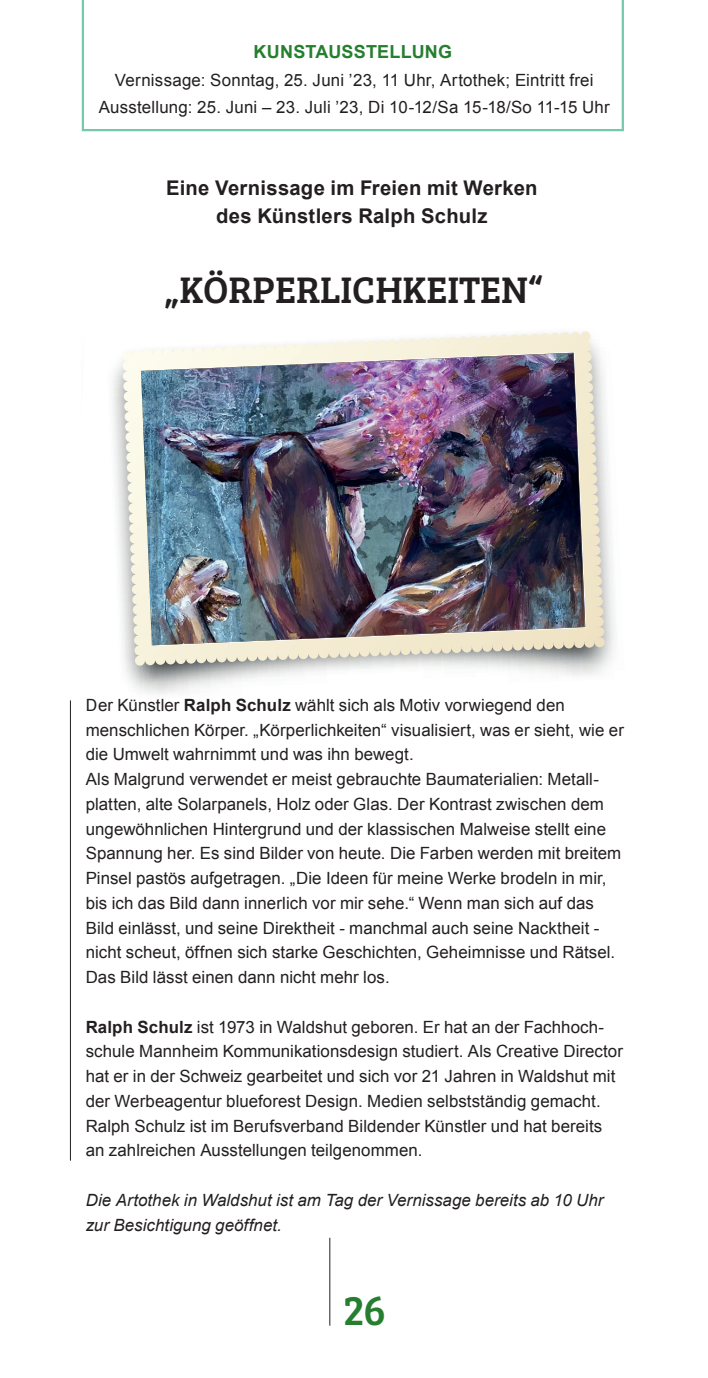
<style>
.page{position:relative;width:708px;height:1378px;background:#fff}
.page>*{position:absolute;margin:0;border:0;box-sizing:border-box;transform-origin:0 0}
.t1{font:42.75px "Bree Serif";color:#257f2f}
.t2{font:38.25px "Bree Serif";color:#231f20}
.t3{font:700 20.25px "Arial";letter-spacing:.01em;color:#231f20}
.t4{font:700 18px "Arial";letter-spacing:.01em;color:#257f2f}
.t5{font:16.88px/24.8px "Arial";letter-spacing:.005em;color:#231f20}
.t6{font:italic 16.88px/24.8px "Arial";letter-spacing:.005em;color:#231f20}
.s1{font-weight:700}
</style>
<div class="page">
<svg style="left:82px;top:0;width:542px;height:131px"></svg>
<svg style="left:112px;top:331px;width:497px;height:363px"></svg>
<svg style="left:132px;top:331px;width:453px;height:24px"></svg>
<img style="left:141px;top:353px;width:444px;height:292px">
<hr style="left:70px;top:700px;width:1px;height:460px;background:#231f20">
<hr style="left:329px;top:1237px;width:1px;height:88px;background:#231f20">
<p class="t4" style="left:254px;top:40px;width:200px">KUNSTAUSSTELLUNG</p>
<p class="t5" style="left:115px;top:68px;width:480px">Vernissage: Sonntag, 25. Juni ’23, 11 Uhr, Artothek; Eintritt frei</p>
<p class="t5" style="left:99px;top:95px;width:513px">Ausstellung: 25. Juni – 23. Juli ’23, Di 10-12/Sa 15-18/So 11-15 Uhr</p>
<p class="t3" style="left:166px;top:174px;width:373px">Eine Vernissage im Freien mit Werken</p>
<p class="t3" style="left:216px;top:202px;width:273px">des Künstlers Ralph Schulz</p>
<p class="t2" style="left:164px;top:261px;width:380px">„KÖRPERLICHKEITEN“</p>
<p class="t5" style="left:86px;top:693px;width:540px">Der Künstler <span class="s1">Ralph Schulz</span> wählt sich als Motiv vorwiegend den menschlichen Körper. „Körperlichkeiten“ visualisiert, was er sieht, wie er die Umwelt wahrnimmt und was ihn bewegt.</p>
<p class="t5" style="left:86px;top:767px;width:537px">Als Malgrund verwendet er meist gebrauchte Baumaterialien: Metall&shy;platten, alte Solarpanels, Holz oder Glas. Der Kontrast zwischen dem ungewöhnlichen Hintergrund und der klassischen Malweise stellt eine Spannung her. Es sind Bilder von heute. Die Farben werden mit breitem Pinsel pastös aufgetragen. „Die Ideen für meine Werke brodeln in mir, bis ich das Bild dann innerlich vor mir sehe.“ Wenn man sich auf das Bild einlässt, und seine Direktheit - manchmal auch seine Nacktheit - nicht scheut, öffnen sich starke Geschichten, Geheimnisse und Rätsel.<br>Das Bild lässt einen dann nicht mehr los.</p>
<p class="t5" style="left:86px;top:1014px;width:539px"><span class="s1">Ralph Schulz</span> ist 1973 in Waldshut geboren. Er hat an der Fachhoch&shy;schule Mannheim Kommunikationsdesign studiert. Als Creative Director hat er in der Schweiz gearbeitet und sich vor 21 Jahren in Waldshut mit der Werbeagentur blueforest Design. Medien selbstständig gemacht.<br>Ralph Schulz ist im Berufsverband Bildender Künstler und hat bereits an zahlreichen Ausstellungen teilgenommen.</p>
<p class="t6" style="left:86px;top:1188px;width:519px">Die Artothek in Waldshut ist am Tag der Vernissage bereits ab 10 Uhr zur Besichtigung geöffnet.</p>
<p class="t1" style="left:343px;top:1279px;width:45px">26</p>
</div>
